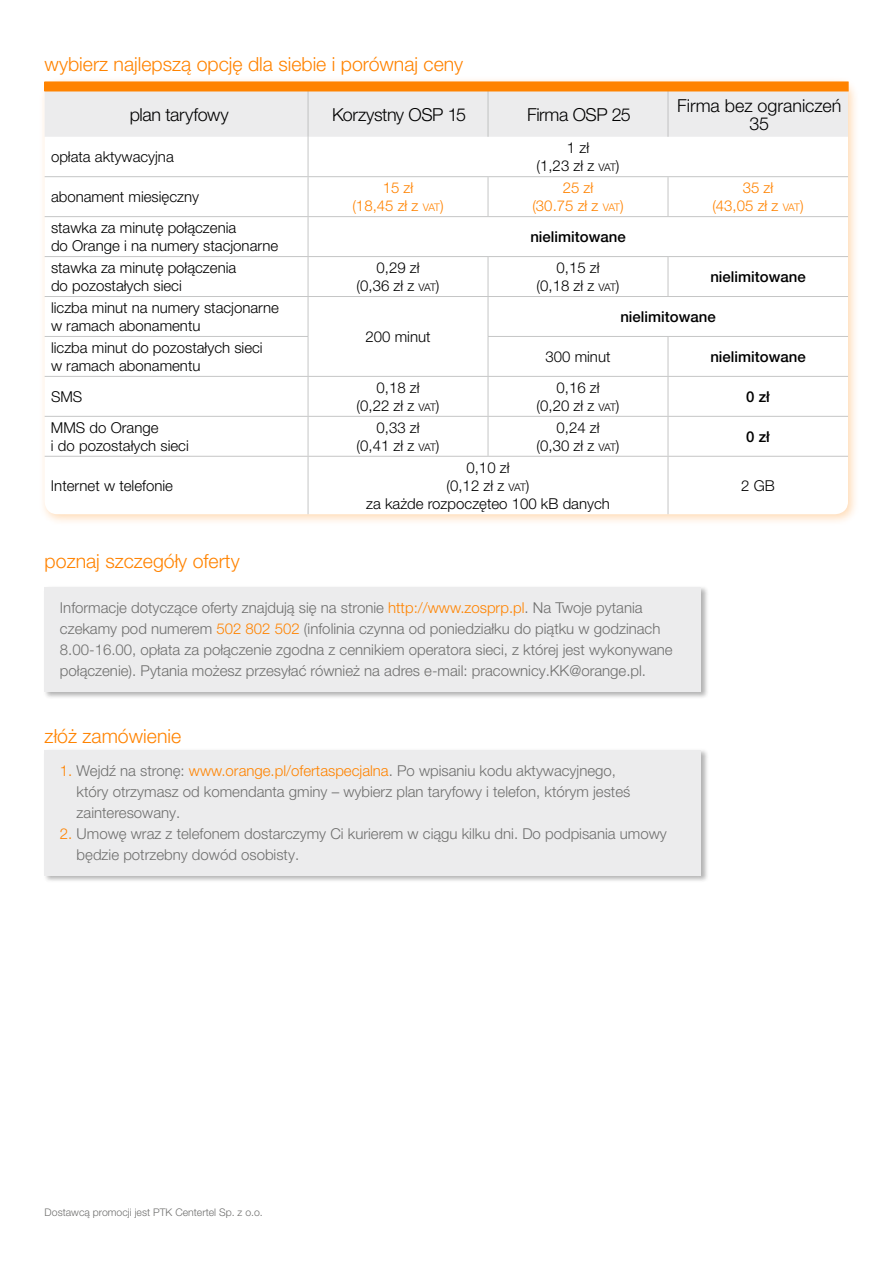
<style>
.page{position:relative;width:893px;height:1263px;background:#fff}
.page>*{position:absolute;margin:0;border:0;box-sizing:border-box;transform-origin:0 0}
.t1{font:300 19.5px "Helvetica Neue LT Pro";color:#ff8300}
.t2{font:300 17.85px "Helvetica Neue LT Pro";letter-spacing:-.02em;color:#000}
.t3{font:300 17.85px/17.9px "Helvetica Neue LT Pro";color:#000;text-align:center}
.t4{font:300 15px/21px "Helvetica Neue LT Pro";color:#6f6f6e}
.t5{font:300 15px/18px "Helvetica Neue LT Pro";color:#000;text-align:center}
.t6{font:500 15px "Helvetica Neue LT Pro";color:#000}
.t7{font:300 15px/18px "Helvetica Neue LT Pro";color:#ff8300;text-align:center}
.t8{font:300 10.5px "Helvetica Neue LT Pro";color:#6f6f6e}
.s1{font-size:10.5px}
.s2{font-style:inherit}
.s3{color:#ff8300}
</style>
<div class="page">
<div style="left:39px;top:76px;width:821px;height:450px;background:#ff8300;opacity:.3"></div>
<div style="left:45px;top:82px;width:803px;height:432px;background:#fff;border-radius:13px"></div>
<div style="left:45px;top:91px;width:803px;height:46px;background:#ececed"></div>
<hr style="left:307px;top:91px;width:2px;height:46px;background:#c5c6c6">
<hr style="left:487px;top:91px;width:2px;height:46px;background:#c5c6c6">
<hr style="left:667px;top:91px;width:2px;height:46px;background:#c5c6c6">
<hr style="left:488px;top:417px;width:1px;height:39px;background:#c5c6c6">
<hr style="left:308px;top:137px;width:1px;height:39px;background:#c5c6c6">
<hr style="left:45px;top:176px;width:263px;height:1px;background:#c5c6c6">
<hr style="left:308px;top:176px;width:180px;height:1px;background:#c5c6c6">
<hr style="left:488px;top:176px;width:180px;height:1px;background:#c5c6c6">
<hr style="left:668px;top:176px;width:180px;height:1px;background:#c5c6c6">
<hr style="left:308px;top:177px;width:1px;height:39px;background:#c5c6c6">
<hr style="left:45px;top:216px;width:263px;height:1px;background:#c5c6c6">
<hr style="left:488px;top:177px;width:1px;height:39px;background:#c5c6c6">
<hr style="left:308px;top:216px;width:180px;height:1px;background:#c5c6c6">
<hr style="left:668px;top:177px;width:1px;height:39px;background:#c5c6c6">
<hr style="left:488px;top:216px;width:180px;height:1px;background:#c5c6c6">
<hr style="left:668px;top:216px;width:180px;height:1px;background:#c5c6c6">
<hr style="left:308px;top:217px;width:1px;height:39px;background:#c5c6c6">
<hr style="left:45px;top:256px;width:263px;height:1px;background:#c5c6c6">
<hr style="left:308px;top:256px;width:180px;height:1px;background:#c5c6c6">
<hr style="left:488px;top:256px;width:180px;height:1px;background:#c5c6c6">
<hr style="left:668px;top:256px;width:180px;height:1px;background:#c5c6c6">
<hr style="left:308px;top:257px;width:1px;height:39px;background:#c5c6c6">
<hr style="left:45px;top:296px;width:263px;height:1px;background:#c5c6c6">
<hr style="left:488px;top:257px;width:1px;height:39px;background:#c5c6c6">
<hr style="left:308px;top:296px;width:180px;height:1px;background:#c5c6c6">
<hr style="left:668px;top:257px;width:1px;height:39px;background:#c5c6c6">
<hr style="left:488px;top:296px;width:180px;height:1px;background:#c5c6c6">
<hr style="left:668px;top:296px;width:180px;height:1px;background:#c5c6c6">
<hr style="left:308px;top:297px;width:1px;height:39px;background:#c5c6c6">
<hr style="left:45px;top:336px;width:263px;height:1px;background:#c5c6c6">
<hr style="left:488px;top:297px;width:1px;height:39px;background:#c5c6c6">
<hr style="left:488px;top:337px;width:1px;height:39px;background:#c5c6c6">
<hr style="left:488px;top:336px;width:180px;height:1px;background:#c5c6c6">
<hr style="left:668px;top:336px;width:180px;height:1px;background:#c5c6c6">
<hr style="left:308px;top:337px;width:1px;height:39px;background:#c5c6c6">
<hr style="left:668px;top:337px;width:1px;height:39px;background:#c5c6c6">
<hr style="left:45px;top:376px;width:263px;height:1px;background:#c5c6c6">
<hr style="left:308px;top:376px;width:180px;height:1px;background:#c5c6c6">
<hr style="left:488px;top:376px;width:180px;height:1px;background:#c5c6c6">
<hr style="left:668px;top:376px;width:180px;height:1px;background:#c5c6c6">
<hr style="left:308px;top:377px;width:1px;height:39px;background:#c5c6c6">
<hr style="left:45px;top:416px;width:263px;height:1px;background:#c5c6c6">
<hr style="left:488px;top:377px;width:1px;height:39px;background:#c5c6c6">
<hr style="left:308px;top:416px;width:180px;height:1px;background:#c5c6c6">
<hr style="left:668px;top:377px;width:1px;height:39px;background:#c5c6c6">
<hr style="left:488px;top:416px;width:180px;height:1px;background:#c5c6c6">
<hr style="left:668px;top:416px;width:180px;height:1px;background:#c5c6c6">
<hr style="left:308px;top:417px;width:1px;height:39px;background:#c5c6c6">
<hr style="left:45px;top:456px;width:263px;height:1px;background:#c5c6c6">
<hr style="left:668px;top:417px;width:1px;height:39px;background:#c5c6c6">
<hr style="left:668px;top:456px;width:180px;height:1px;background:#c5c6c6">
<hr style="left:308px;top:456px;width:180px;height:1px;background:#c5c6c6">
<hr style="left:308px;top:457px;width:1px;height:57px;background:#c5c6c6">
<hr style="left:488px;top:456px;width:180px;height:1px;background:#c5c6c6">
<hr style="left:668px;top:457px;width:1px;height:57px;background:#c5c6c6">
<div style="left:45px;top:82px;width:803px;height:9px;background:#ff8300"></div>
<div style="left:43px;top:585px;width:666px;height:114px;background:#000;opacity:.3"></div>
<div style="left:45px;top:587px;width:656px;height:104px;background:#ececed"></div>
<div style="left:43px;top:748px;width:666px;height:135px;background:#000;opacity:.3"></div>
<div style="left:45px;top:750px;width:656px;height:125px;background:#ececed"></div>
<h1 class="t1" style="left:45px;top:52px;width:420px">wybierz najlepszą opcję dla siebie i porównaj ceny</h1>
<p class="t2" style="left:130px;top:104px;width:101px">plan taryfowy</p>
<p class="t2" style="left:332px;top:104px;width:135px">Korzystny OSP 15</p>
<p class="t2" style="left:527px;top:104px;width:105px">Firma OSP 25</p>
<p class="t3" style="left:677px;top:97px;width:166px">Firma bez ograniczeń<br>35</p>
<p class="t5" style="left:51px;top:147px;width:124px">opłata aktywacyjna</p>
<p class="t5" style="left:536px;top:138px;width:84px">1 zł<br>(1,23 zł z <span class="s1">VAT</span><span class="s2">)</span></p>
<p class="t5" style="left:51px;top:187px;width:150px">abonament miesięczny</p>
<p class="t7" style="left:352px;top:178px;width:93px">15 zł<br>(18,45 zł z <span class="s1">VAT</span>)</p>
<p class="t7" style="left:532px;top:178px;width:93px">25 zł<br>(30.75 zł z <span class="s1">VAT</span>)</p>
<p class="t7" style="left:712px;top:178px;width:93px">35 zł<br>(43,05 zł z <span class="s1">VAT</span>)</p>
<p class="t5" style="left:51px;top:218px;width:229px;text-align:left">stawka za minutę połączenia<br>do Orange i na numery stacjonarne</p>
<p class="t6" style="left:530px;top:228px;width:97px">nielimitowane</p>
<p class="t5" style="left:51px;top:258px;width:187px;text-align:left">stawka za minutę połączenia do pozostałych sieci</p>
<p class="t5" style="left:357px;top:258px;width:84px">0,29 zł<br>(0,36 zł z <span class="s1">VAT</span>)</p>
<p class="t5" style="left:536px;top:258px;width:84px">0,15 zł<br>(0,18 zł z <span class="s1">VAT</span>)</p>
<p class="t6" style="left:710px;top:268px;width:97px">nielimitowane</p>
<p class="t5" style="left:51px;top:298px;width:230px;text-align:left">liczba minut na numery stacjonarne w ramach abonamentu</p>
<p class="t5" style="left:366px;top:327px;width:67px">200 minut</p>
<p class="t6" style="left:620px;top:308px;width:97px">nielimitowane</p>
<p class="t5" style="left:51px;top:338px;width:213px;text-align:left">liczba minut do pozostałych sieci w ramach abonamentu</p>
<p class="t5" style="left:545px;top:347px;width:67px">300 minut</p>
<p class="t6" style="left:710px;top:347px;width:97px">nielimitowane</p>
<p class="t5" style="left:51px;top:387px;width:33px">SMS</p>
<p class="t5" style="left:357px;top:378px;width:84px">0,18 zł<br>(0,22 zł z <span class="s1">VAT</span>)</p>
<p class="t5" style="left:536px;top:378px;width:84px">0,16 zł<br>(0,20 zł z <span class="s1">VAT</span>)</p>
<p class="t6" style="left:746px;top:387px;width:25px">0 zł</p>
<p class="t5" style="left:51px;top:418px;width:139px;text-align:left">MMS do Orange<br>i do pozostałych sieci</p>
<p class="t5" style="left:357px;top:418px;width:84px">0,33 zł<br>(0,41 zł z <span class="s1">VAT</span>)</p>
<p class="t5" style="left:536px;top:418px;width:84px">0,24 zł<br>(0,30 zł z <span class="s1">VAT</span>)</p>
<p class="t6" style="left:746px;top:427px;width:25px">0 zł</p>
<p class="t5" style="left:51px;top:476px;width:123px">Internet w telefonie</p>
<p class="t5" style="left:366px;top:458px;width:245px">0,10 zł<br>(0,12 zł z <span class="s1">VAT</span>)<br>za każde rozpoczęteo 100 kB danych</p>
<p class="t5" style="left:741px;top:476px;width:35px">2 GB</p>
<h1 class="t1" style="left:45px;top:549px;width:197px">poznaj szczegóły oferty</h1>
<p class="t4" style="left:60px;top:597px;width:614px">Informacje dotyczące oferty znajdują się na stronie <span class="s3">http://www.zosprp.pl</span>. Na Twoje pytania czekamy pod numerem <span class="s3">502 802 502</span> (infolinia czynna od poniedziałku do piątku w godzinach 8.00-16.00, opłata za połączenie zgodna z cennikiem operatora sieci, z której jest wykonywane połączenie). Pytania możesz przesyłać również na adres e-mail: pracownicy.KK@orange.pl.</p>
<h1 class="t1" style="left:45px;top:724px;width:138px">złóż zamówienie</h1>
<p class="t4" style="left:77px;top:760px;width:555px;text-indent:-17px"><span class="s3">1.</span> Wejdź na stronę: <span class="s3">www.orange.pl/ofertaspecjalna</span>. Po wpisaniu kodu aktywacyjnego, który otrzymasz od komendanta gminy – wybierz plan taryfowy i telefon, którym jesteś zainteresowany.</p>
<p class="t4" style="left:77px;top:823px;width:592px;text-indent:-17px"><span class="s3">2.</span> Umowę wraz z telefonem dostarczymy Ci kurierem w ciągu kilku dni. Do podpisania umowy będzie potrzebny dowód osobisty.</p>
<p class="t8" style="left:45px;top:1206px;width:220px">Dostawcą promocji jest PTK Centertel Sp. z o.o.</p>
</div>
